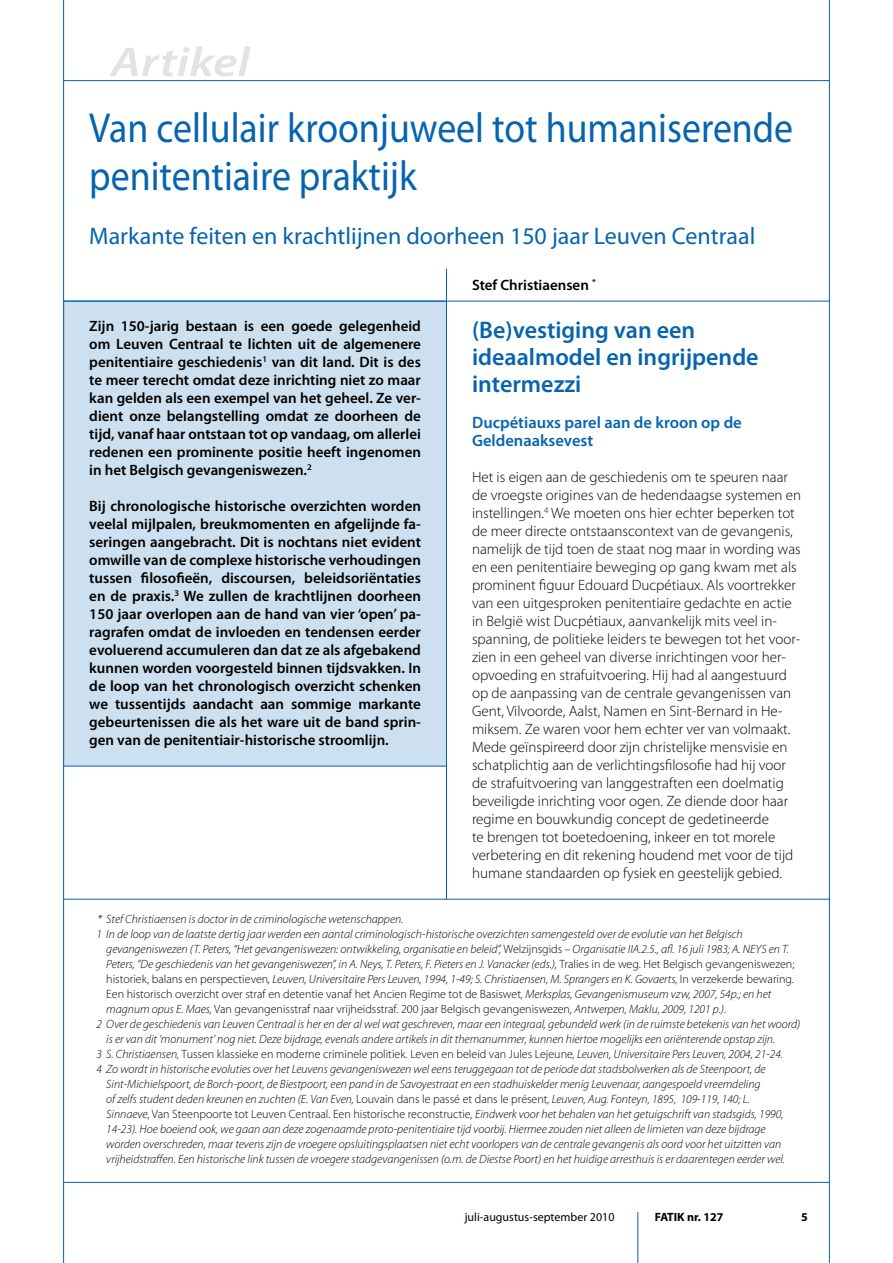
<style>
.page{position:relative;width:893px;height:1263px;background:#fff}
.page>*{position:absolute;margin:0;border:0;box-sizing:border-box;transform-origin:0 0}
.t1{font:42px/48px "Myriad Pro";color:#0664af;scale:.9 1}
.t2{font:italic 600 42px "Myriad Pro";color:#e3e3e4;scale:1.2 1}
.t3{font:24px "Myriad Pro";color:#0664af}
.t4{font:600 24px/27px "Myriad Pro";color:#0664af}
.t5{font:600 16.5px/18px "Myriad Pro";color:#0664af}
.t6{font:300 15px/18px "Myriad Pro";color:#000}
.t7{font:600 15px/18px "Myriad Pro";color:#000;text-align:justify}
.t8{font:italic 300 12px "Myriad Pro";color:#000}
.t9{font:300 12px "Myriad Pro";color:#000}
.t10{font:12px "Myriad Pro";color:#000}
.t11{font:700 12px "Myriad Pro";color:#000}
.s1{font-style:normal}
.s2{font-style:italic}
</style>
<div class="page">
<hr style="left:63px;top:0;width:1px;height:1263px;background:#0664af">
<hr style="left:829px;top:0;width:1px;height:1263px;background:#0664af">
<hr style="left:64px;top:80px;width:765px;height:1px;background:#0664af">
<hr style="left:64px;top:1182px;width:765px;height:1px;background:#0664af">
<hr style="left:638px;top:1212px;width:1px;height:51px;background:#0664af">
<div style="left:63px;top:301px;width:384px;height:465px;background:#cde0ef;border:1px solid #0664af"></div>
<hr style="left:64px;top:899px;width:765px;height:1px;background:#0664af">
<hr style="left:446px;top:269px;width:1px;height:630px;background:#0664af">
<hr style="left:64px;top:301px;width:765px;height:1px;background:#0664af">
<h1 class="t2" style="left:111px;top:35px;width:118px">Artikel</h1>
<h1 class="t1" style="left:89px;top:103px;width:784px">Van cellulair kroonjuweel tot humaniserende penitentiaire praktijk</h1>
<h2 class="t3" style="left:89px;top:221px;width:667px">Markante feiten en krachtlijnen doorheen 150 jaar Leuven Centraal</h2>
<p class="t7" style="left:472px;top:276px;width:125px">Stef Christiaensen <sup>*</sup></p>
<p class="t7" style="left:89px;top:316px;width:333px">Zijn 150-jarig bestaan is een goede gelegenheid om Leuven Centraal te lichten uit de algemenere penitentiaire geschiedenis<sup>1</sup> van dit land. Dit is des te meer terecht omdat deze inrichting niet zo maar kan gelden als een exempel van het geheel. Ze ver&shy;dient onze belangstelling omdat ze doorheen de tijd, vanaf haar ontstaan tot op vandaag, om allerlei redenen een prominente positie heeft ingenomen in het Belgisch gevangeniswezen.<sup>2</sup></p>
<p class="t7" style="left:89px;top:496px;width:333px">Bij chronologische historische overzichten worden veelal mijlpalen, breukmomenten en afgelijnde fa&shy;seringen aangebracht. Dit is nochtans niet evident omwille van de complexe historische verhoudingen tussen filosofieën, discoursen, beleidsoriëntaties en de praxis.<sup>3</sup> We zullen de krachtlijnen doorheen 150 jaar overlopen aan de hand van vier ‘open’ pa&shy;ragrafen omdat de invloeden en tendensen eerder evoluerend accumuleren dan dat ze als afgebakend kunnen worden voorgesteld binnen tijdsvakken. In de loop van het chronologisch overzicht schenken we tussentijds aandacht aan sommige markante gebeurtenissen die als het ware uit de band sprin&shy;gen van de penitentiair-historische stroomlijn.</p>
<h2 class="t4" style="left:472px;top:315px;width:288px">(Be)vestiging van een ideaalmodel en ingrijpende intermezzi</h2>
<h3 class="t5" style="left:472px;top:413px;width:271px">Ducpétiauxs parel aan de kroon op de<br>Geldenaaksevest</h3>
<p class="t6" style="left:472px;top:467px;width:331px">Het is eigen aan de geschiedenis om te speuren naar de vroegste origines van de hedendaagse systemen en instellingen.<sup>4</sup> We moeten ons hier echter beperken tot de meer directe ontstaanscontext van de gevangenis, namelijk de tijd toen de staat nog maar in wording was en een penitentiaire beweging op gang kwam met als prominent figuur Edouard Ducpétiaux. Als voortrekker van een uitgesproken penitentiaire gedachte en actie in België wist Ducpétiaux, aanvankelijk mits veel in&shy;spanning, de politieke leiders te bewegen tot het voor&shy;zien in een geheel van diverse inrichtingen voor her&shy;opvoeding en strafuitvoering. Hij had al aangestuurd op de aanpassing van de centrale gevangenissen van Gent, Vilvoorde, Aalst, Namen en Sint-Bernard in He&shy;miksem. Ze waren voor hem echter ver van volmaakt.<br>Mede geïnspireerd door zijn christelijke mensvisie en schatplichtig aan de verlichtingsfilosofie had hij voor de strafuitvoering van langgestraften een doelmatig beveiligde inrichting voor ogen. Ze diende door haar regime en bouwkundig concept de gedetineerde<br>te brengen tot boetedoening, inkeer en tot morele verbetering en dit rekening houdend met voor de tijd humane standaarden op fysiek en geestelijk gebied.</p>
<p class="t8" style="left:97px;top:911px;width:308px">* Stef Christiaensen is doctor in de criminologische wetenschappen.</p>
<p class="t8" style="left:97px;top:926px;width:648px">1 In de loop van de laatste dertig jaar werden een aantal criminologisch-historische overzichten samengesteld over de evolutie van het Belgisch</p>
<p class="t8" style="left:106px;top:941px;width:684px">gevangeniswezen (T. Peters, “Het gevangeniswezen: ontwikkeling, organisatie en beleid”, <span class="s1">Welzijnsgids</span> – Organisatie IIA.2.5., afl. 16 juli 1983; A. NEYS en T.</p>
<p class="t8" style="left:106px;top:956px;width:690px">Peters, “De geschiedenis van het gevangeniswezen”, in A. Neys, T. Peters, F. Pieters en J. Vanacker (eds.), <span class="s1">Tralies in de weg. Het Belgisch gevangeniswezen;</span></p>
<p class="t8" style="left:106px;top:971px;width:689px"><span class="s1">historiek, balans en perspectieven</span>, Leuven, Universitaire Pers Leuven, 1994, 1-49; S. Christiaensen, M. Sprangers en K. Govaerts, <span class="s1">In verzekerde bewaring.</span></p>
<p class="t9" style="left:106px;top:986px;width:666px">Een historisch overzicht over straf en detentie vanaf het Ancien Regime tot de Basiswet<span class="s2">, Merksplas, Gevangenismuseum vzw, 2007, 54p.; en het</span></p>
<p class="t9" style="left:106px;top:1001px;width:621px"><span class="s2">magnum opus E. Maes,</span> Van gevangenisstraf naar vrijheidsstraf. 200 jaar Belgisch gevangeniswezen<span class="s2">, Antwerpen, Maklu, 2009, 1201 p.).</span></p>
<p class="t8" style="left:97px;top:1016px;width:705px">2 Over de geschiedenis van Leuven Centraal is her en der al wel wat geschreven, maar een integraal, gebundeld werk (in de ruimste betekenis van het woord)</p>
<p class="t8" style="left:106px;top:1031px;width:670px">is er van dit ‘monument’ nog niet. Deze bijdrage, evenals andere artikels in dit themanummer, kunnen hiertoe mogelijks een oriënterende opstap zijn.</p>
<p class="t9" style="left:97px;top:1046px;width:688px"><span class="s2">3 S. Christiaensen,</span> Tussen klassieke en moderne criminele politiek. Leven en beleid van Jules Lejeune<span class="s2">, Leuven, Universitaire Pers Leuven, 2004, 21-24.</span></p>
<p class="t8" style="left:97px;top:1061px;width:671px">4 Zo wordt in historische evoluties over het Leuvens gevangeniswezen wel eens teruggegaan tot de periode dat stadsbolwerken als de Steenpoort, de</p>
<p class="t8" style="left:106px;top:1076px;width:656px">Sint-Michielspoort, de Borch-poort, de Biestpoort, een pand in de Savoyestraat en een stadhuiskelder menig Leuvenaar, aangespoeld vreemdeling</p>
<p class="t8" style="left:106px;top:1091px;width:645px">of zelfs student deden kreunen en zuchten (E. Van Even, <span class="s1">Louvain dans le passé et dans le présent</span>, Leuven, Aug. Fonteyn, 1895, 109-119, 140; L.</p>
<p class="t8" style="left:106px;top:1106px;width:679px">Sinnaeve<span class="s1">, Van Steenpoorte tot Leuven Centraal. Een historische reconstructie</span>, Eindwerk voor het behalen van het getuigschrift van stadsgids, 1990,</p>
<p class="t8" style="left:106px;top:1121px;width:661px">14-23). Hoe boeiend ook, we gaan aan deze zogenaamde proto-penitentiaire tijd voorbij. Hiermee zouden niet alleen de limieten van deze bijdrage</p>
<p class="t8" style="left:106px;top:1136px;width:676px">worden overschreden, maar tevens zijn de vroegere opsluitingsplaatsen niet echt voorlopers van de centrale gevangenis als oord voor het uitzitten van</p>
<p class="t8" style="left:106px;top:1151px;width:680px">vrijheidstraffen. Een historische link tussen de vroegere stadgevangenissen (o.m. de Diestse Poort) en het huidige arresthuis is er daarentegen eerder wel.</p>
<p class="t10" style="left:465px;top:1209px;width:151px">juli-augustus-september 2010</p>
<p class="t11" style="left:655px;top:1209px;width:70px">FATIK nr. 127</p>
<p class="t11" style="left:801px;top:1209px;width:8px">5</p>
</div>
